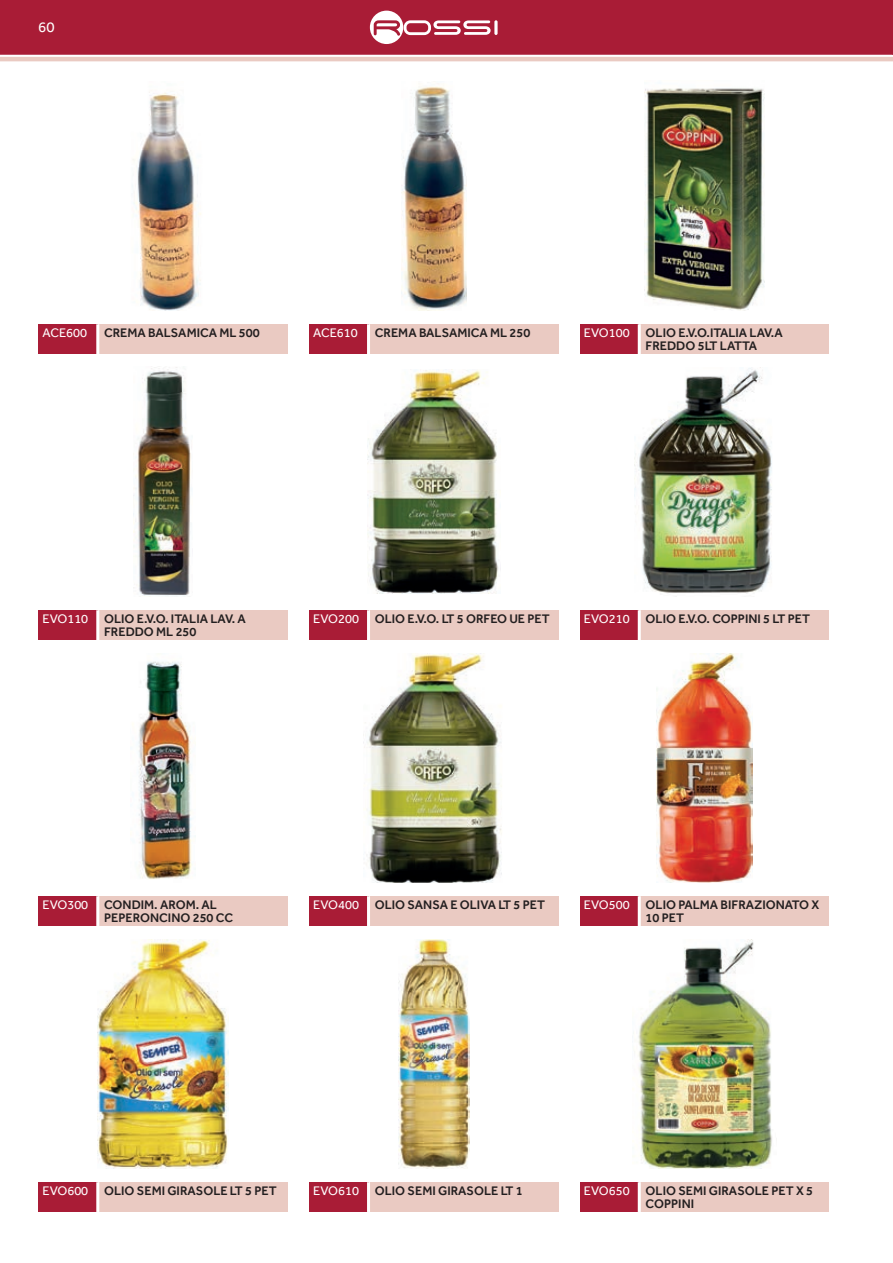
<style>
.page{position:relative;width:893px;height:1263px;background:#fff}
.page>*{position:absolute;margin:0;border:0;box-sizing:border-box;transform-origin:0 0}
.t1{font:15px "Effra";color:#fff}
.DESCR_PROD_IMMAGINE{font:500 12.75px/12.8px "Effra";color:#231f20}
.COD_PROD_IMMAGINE{font:12.75px "Effra";color:#fff}
</style>
<div class="page">
<div style="left:0;top:0;width:893px;height:55px;background:#a91c36"></div>
<div style="left:370px;top:11px;width:33px;height:33px;background:#fff;border-radius:50%"></div>
<svg style="left:494px;top:20px;width:4px;height:15px"></svg>
<svg style="left:374px;top:20px;width:117px;height:16px"></svg>
<hr style="left:0;top:57px;width:893px;height:4px;background:#eacac2">
<img style="left:367px;top:369px;width:132px;height:225px">
<img style="left:134px;top:367px;width:57px;height:229px">
<div style="left:309px;top:610px;width:60px;height:30px;background:#a91c36"></div>
<div style="left:369px;top:610px;width:189px;height:30px;background:#eacac2"></div>
<hr style="left:367px;top:610px;width:3px;height:30px;background:#fff">
<div style="left:38px;top:610px;width:60px;height:30px;background:#a91c36"></div>
<div style="left:98px;top:610px;width:190px;height:30px;background:#eacac2"></div>
<hr style="left:96px;top:610px;width:3px;height:30px;background:#fff">
<img style="left:634px;top:367px;width:138px;height:227px">
<div style="left:580px;top:610px;width:59px;height:30px;background:#a91c36"></div>
<div style="left:639px;top:610px;width:190px;height:30px;background:#eacac2"></div>
<hr style="left:638px;top:610px;width:3px;height:30px;background:#fff">
<img style="left:656px;top:653px;width:97px;height:230px">
<img style="left:364px;top:653px;width:138px;height:230px">
<div style="left:580px;top:896px;width:59px;height:30px;background:#a91c36"></div>
<div style="left:639px;top:896px;width:190px;height:30px;background:#eacac2"></div>
<hr style="left:638px;top:896px;width:3px;height:30px;background:#fff">
<div style="left:309px;top:896px;width:60px;height:30px;background:#a91c36"></div>
<div style="left:369px;top:896px;width:189px;height:30px;background:#eacac2"></div>
<hr style="left:367px;top:896px;width:3px;height:30px;background:#fff">
<img style="left:98px;top:939px;width:130px;height:230px">
<div style="left:38px;top:1182px;width:60px;height:30px;background:#a91c36"></div>
<div style="left:98px;top:1182px;width:190px;height:30px;background:#eacac2"></div>
<hr style="left:96px;top:1182px;width:3px;height:30px;background:#fff">
<img style="left:138px;top:661px;width:58px;height:219px">
<div style="left:38px;top:896px;width:60px;height:30px;background:#a91c36"></div>
<div style="left:98px;top:896px;width:190px;height:30px;background:#eacac2"></div>
<hr style="left:96px;top:896px;width:3px;height:30px;background:#fff">
<img style="left:638px;top:939px;width:134px;height:230px">
<img style="left:398px;top:939px;width:71px;height:230px">
<div style="left:580px;top:1182px;width:59px;height:30px;background:#a91c36"></div>
<div style="left:639px;top:1182px;width:190px;height:30px;background:#eacac2"></div>
<hr style="left:638px;top:1182px;width:3px;height:30px;background:#fff">
<div style="left:309px;top:1182px;width:60px;height:30px;background:#a91c36"></div>
<div style="left:369px;top:1182px;width:189px;height:30px;background:#eacac2"></div>
<hr style="left:367px;top:1182px;width:3px;height:30px;background:#fff">
<img style="left:132px;top:92px;width:69px;height:219px">
<div style="left:309px;top:324px;width:60px;height:30px;background:#a91c36"></div>
<div style="left:369px;top:324px;width:189px;height:30px;background:#eacac2"></div>
<hr style="left:367px;top:324px;width:3px;height:30px;background:#fff">
<div style="left:38px;top:324px;width:60px;height:30px;background:#a91c36"></div>
<div style="left:98px;top:324px;width:190px;height:30px;background:#eacac2"></div>
<hr style="left:96px;top:324px;width:3px;height:30px;background:#fff">
<img style="left:401px;top:86px;width:65px;height:225px">
<img style="left:645px;top:88px;width:119px;height:222px">
<div style="left:580px;top:324px;width:59px;height:30px;background:#a91c36"></div>
<div style="left:639px;top:324px;width:190px;height:30px;background:#eacac2"></div>
<hr style="left:638px;top:324px;width:3px;height:30px;background:#fff">
<p class="t1" style="left:38px;top:18px;width:18px">60</p>
<p class="COD_PROD_IMMAGINE" style="left:43px;top:325px;width:46px">ACE600</p>
<p class="DESCR_PROD_IMMAGINE" style="left:104px;top:326px;width:157px">CREMA BALSAMICA ML 500</p>
<p class="COD_PROD_IMMAGINE" style="left:313px;top:325px;width:46px">ACE610</p>
<p class="DESCR_PROD_IMMAGINE" style="left:375px;top:326px;width:157px">CREMA BALSAMICA ML 250</p>
<p class="COD_PROD_IMMAGINE" style="left:584px;top:325px;width:47px">EVO100</p>
<p class="DESCR_PROD_IMMAGINE" style="left:646px;top:326px;width:139px">OLIO E.V.O.ITALIA LAV.A<br>FREDDO 5LT LATTA</p>
<p class="COD_PROD_IMMAGINE" style="left:43px;top:611px;width:47px">EVO110</p>
<p class="DESCR_PROD_IMMAGINE" style="left:104px;top:612px;width:143px">OLIO E.V.O. ITALIA LAV. A</p>
<p class="COD_PROD_IMMAGINE" style="left:313px;top:611px;width:47px">EVO200</p>
<p class="DESCR_PROD_IMMAGINE" style="left:375px;top:612px;width:176px">OLIO E.V.O. LT 5 ORFEO UE PET</p>
<p class="DESCR_PROD_IMMAGINE" style="left:104px;top:625px;width:94px">FREDDO ML 250</p>
<p class="COD_PROD_IMMAGINE" style="left:584px;top:611px;width:47px">EVO210</p>
<p class="DESCR_PROD_IMMAGINE" style="left:646px;top:612px;width:166px">OLIO E.V.O. COPPINI 5 LT PET</p>
<p class="COD_PROD_IMMAGINE" style="left:43px;top:897px;width:47px">EVO300</p>
<p class="DESCR_PROD_IMMAGINE" style="left:104px;top:898px;width:130px">CONDIM. AROM. AL<br>PEPERONCINO 250 CC</p>
<p class="COD_PROD_IMMAGINE" style="left:313px;top:897px;width:47px">EVO400</p>
<p class="DESCR_PROD_IMMAGINE" style="left:375px;top:898px;width:172px">OLIO SANSA E OLIVA LT 5 PET</p>
<p class="COD_PROD_IMMAGINE" style="left:584px;top:897px;width:47px">EVO500</p>
<p class="DESCR_PROD_IMMAGINE" style="left:646px;top:898px;width:175px">OLIO PALMA BIFRAZIONATO X<br>10 PET</p>
<p class="COD_PROD_IMMAGINE" style="left:43px;top:1183px;width:47px">EVO600</p>
<p class="DESCR_PROD_IMMAGINE" style="left:104px;top:1184px;width:174px">OLIO SEMI GIRASOLE LT 5 PET</p>
<p class="COD_PROD_IMMAGINE" style="left:313px;top:1183px;width:47px">EVO610</p>
<p class="DESCR_PROD_IMMAGINE" style="left:375px;top:1184px;width:149px">OLIO SEMI GIRASOLE LT 1</p>
<p class="COD_PROD_IMMAGINE" style="left:584px;top:1183px;width:47px">EVO650</p>
<p class="DESCR_PROD_IMMAGINE" style="left:646px;top:1184px;width:169px">OLIO SEMI GIRASOLE PET X 5<br>COPPINI</p>
</div>
